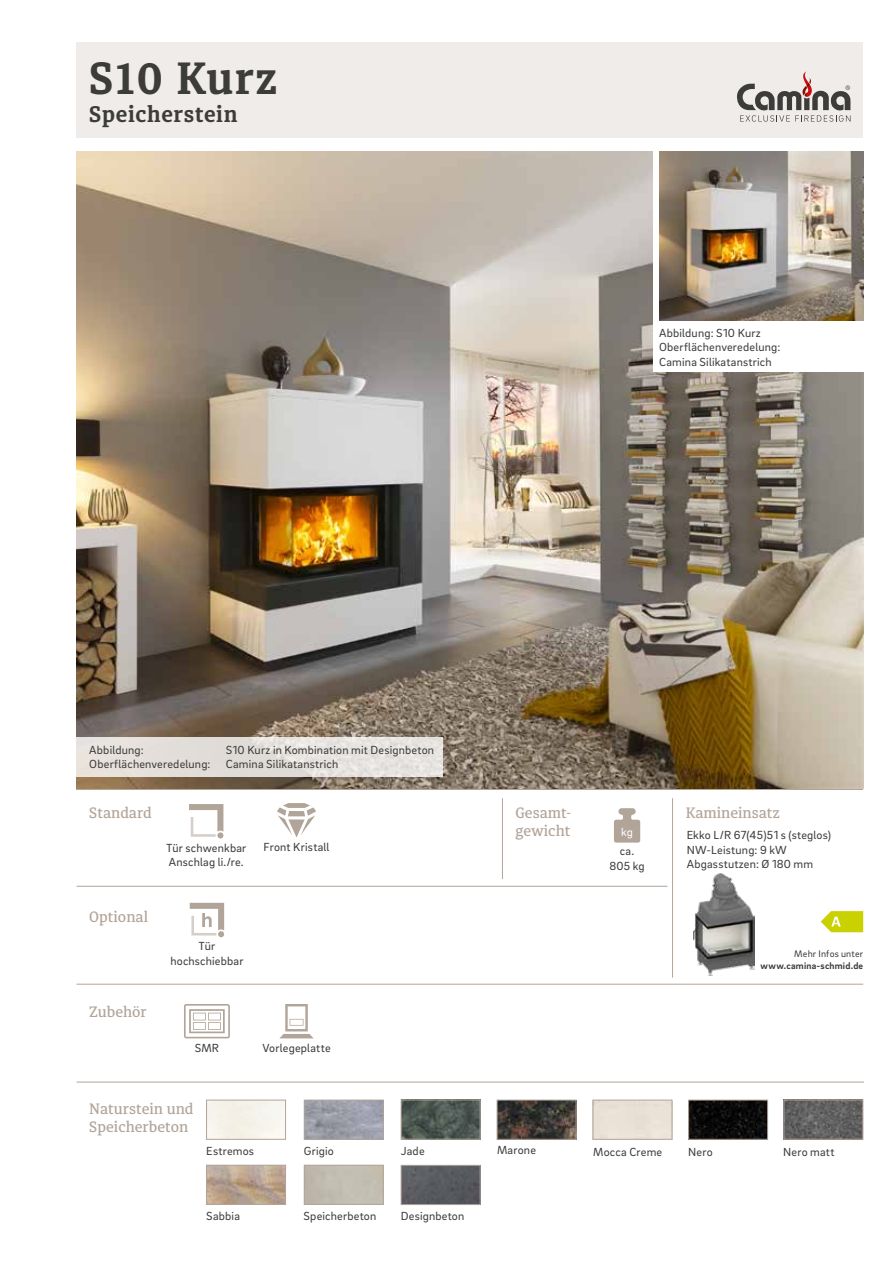
<style>
.page{position:relative;width:893px;height:1263px;background:#fff}
.page>*{position:absolute;margin:0;border:0;box-sizing:border-box;transform-origin:0 0}
.t1{font:700 45px "Diaria Pro";letter-spacing:.03em;color:#3c3c3b}
.t2{font:700 22.5px "Diaria Pro";letter-spacing:.03em;color:#3c3c3b}
.t3{font:500 15px/18px "Diaria Pro";color:#b2a499}
.t4{font:12px/14.4px "Brix Sans";letter-spacing:.015em;color:#3c3c3b}
.t5{font:12px/14.4px "Brix Sans";letter-spacing:.015em;color:#3b3b3a}
.t6{font:12px "Brix Sans";color:#fff}
.t7{font:700 9.75px "Brix Sans";letter-spacing:.02em;color:#3c3c3b}
.t8{font:9.75px "Brix Sans";letter-spacing:.02em;color:#3c3c3b}
</style>
<div class="page">
<div style="left:77px;top:43px;width:786px;height:95px;background:#efecea"></div>
<div style="left:593px;top:1100px;width:79px;height:39px;border:1px solid #b2a499"></div>
<img style="left:499px;top:1102px;width:75px;height:35px">
<div style="left:497px;top:1100px;width:79px;height:39px;border:1px solid #b2a499"></div>
<img style="left:208px;top:1167px;width:76px;height:36px">
<div style="left:206px;top:1165px;width:80px;height:40px;border:1px solid #b2a499"></div>
<div style="left:206px;top:1100px;width:80px;height:39px;border:1px solid #b2a499"></div>
<img style="left:690px;top:1102px;width:76px;height:35px">
<div style="left:688px;top:1100px;width:80px;height:39px;border:1px solid #b2a499"></div>
<img style="left:403px;top:1167px;width:75px;height:36px">
<div style="left:401px;top:1165px;width:79px;height:40px;border:1px solid #b2a499"></div>
<img style="left:306px;top:1102px;width:76px;height:35px">
<div style="left:304px;top:1100px;width:80px;height:39px;border:1px solid #b2a499"></div>
<img style="left:403px;top:1102px;width:75px;height:35px">
<div style="left:401px;top:1100px;width:79px;height:39px;border:1px solid #b2a499"></div>
<hr style="left:77px;top:1082px;width:787px;height:1px;background:#b2a499">
<img style="left:786px;top:1102px;width:75px;height:35px">
<div style="left:784px;top:1100px;width:79px;height:39px;border:1px solid #b2a499"></div>
<div style="left:304px;top:1165px;width:80px;height:40px;border:1px solid #b2a499"></div>
<svg style="left:737px;top:71px;width:113px;height:51px"></svg>
<hr style="left:672px;top:798px;width:1px;height:180px;background:#b2a499">
<hr style="left:77px;top:886px;width:590px;height:1px;background:#b2a499">
<svg style="left:614px;top:808px;width:26px;height:35px"></svg>
<hr style="left:502px;top:798px;width:1px;height:81px;background:#b2a499">
<hr style="left:77px;top:984px;width:786px;height:1px;background:#b2a499">
<img style="left:77px;top:152px;width:786px;height:637px">
<div style="left:77px;top:737px;width:366px;height:40px;background:#e4e0db"></div>
<div style="left:653px;top:152px;width:210px;height:220px;background:#fff"></div>
<img style="left:659px;top:152px;width:204px;height:169px">
<svg style="left:277px;top:803px;width:39px;height:34px"></svg>
<svg style="left:184px;top:1004px;width:46px;height:34px"></svg>
<svg style="left:280px;top:1004px;width:33px;height:34px"></svg>
<svg style="left:189px;top:804px;width:34px;height:34px"></svg>
<svg style="left:190px;top:903px;width:34px;height:34px"></svg>
<img style="left:693px;top:873px;width:62px;height:102px">
<svg style="left:821px;top:911px;width:42px;height:21px"></svg>
<h1 class="t1" style="left:89px;top:51px;width:190px">S10 Kurz</h1>
<h2 class="t2" style="left:89px;top:100px;width:150px">Speicherstein</h2>
<p class="t4" style="left:659px;top:325px;width:123px">Abbildung: S10 Kurz<br>Oberflächenveredelung:<br>Camina Silikatanstrich</p>
<p class="t4" style="left:89px;top:742px;width:56px">Abbildung:</p>
<p class="t4" style="left:226px;top:742px;width:210px">S10 Kurz in Kombination mit Designbeton</p>
<p class="t4" style="left:89px;top:756px;width:123px">Oberflächenveredelung:</p>
<p class="t4" style="left:226px;top:756px;width:114px">Camina Silikatanstrich</p>
<p class="t3" style="left:89px;top:803px;width:64px">Standard</p>
<p class="t5" style="left:166px;top:840px;width:82px">Tür schwenkbar<br>Anschlag li./re.</p>
<p class="t5" style="left:264px;top:839px;width:67px">Front Kristall</p>
<p class="t3" style="left:89px;top:907px;width:60px">Optional</p>
<p class="t3" style="left:89px;top:1002px;width:59px">Zubehör</p>
<p class="t5" style="left:170px;top:939px;width:75px;text-align:center">Tür hochschiebbar</p>
<p class="t5" style="left:195px;top:1040px;width:26px">SMR</p>
<p class="t5" style="left:262px;top:1040px;width:70px">Vorlegeplatte</p>
<p class="t3" style="left:89px;top:1100px;width:106px">Naturstein und<br>Speicherbeton</p>
<p class="t3" style="left:516px;top:804px;width:57px">Gesamt&shy;gewicht</p>
<p class="t6" style="left:621px;top:824px;width:13px">kg</p>
<p class="t4" style="left:609px;top:844px;width:37px;text-align:center">ca.<br>805 kg</p>
<p class="t3" style="left:686px;top:804px;width:96px">Kamineinsatz</p>
<p class="t4" style="left:687px;top:827px;width:146px">Ekko L/R 67(45)51 s (steglos)<br>NW-Leistung: 9 kW<br>Abgasstutzen: Ø 180 mm</p>
<p class="t8" style="left:794px;top:948px;width:70px">Mehr Infos unter</p>
<p class="t7" style="left:761px;top:959px;width:104px">www.camina-schmid.de</p>
<p class="t4" style="left:206px;top:1143px;width:49px">Estremos</p>
<p class="t4" style="left:497px;top:1142px;width:40px">Marone</p>
<p class="t4" style="left:593px;top:1144px;width:71px">Mocca Creme</p>
<p class="t4" style="left:304px;top:1143px;width:32px">Grigio</p>
<p class="t4" style="left:401px;top:1143px;width:25px">Jade</p>
<p class="t4" style="left:783px;top:1144px;width:53px">Nero matt</p>
<p class="t4" style="left:688px;top:1144px;width:26px">Nero</p>
<p class="t4" style="left:206px;top:1208px;width:35px">Sabbia</p>
<p class="t4" style="left:304px;top:1208px;width:74px">Speicherbeton</p>
<p class="t4" style="left:401px;top:1208px;width:65px">Designbeton</p>
</div>
